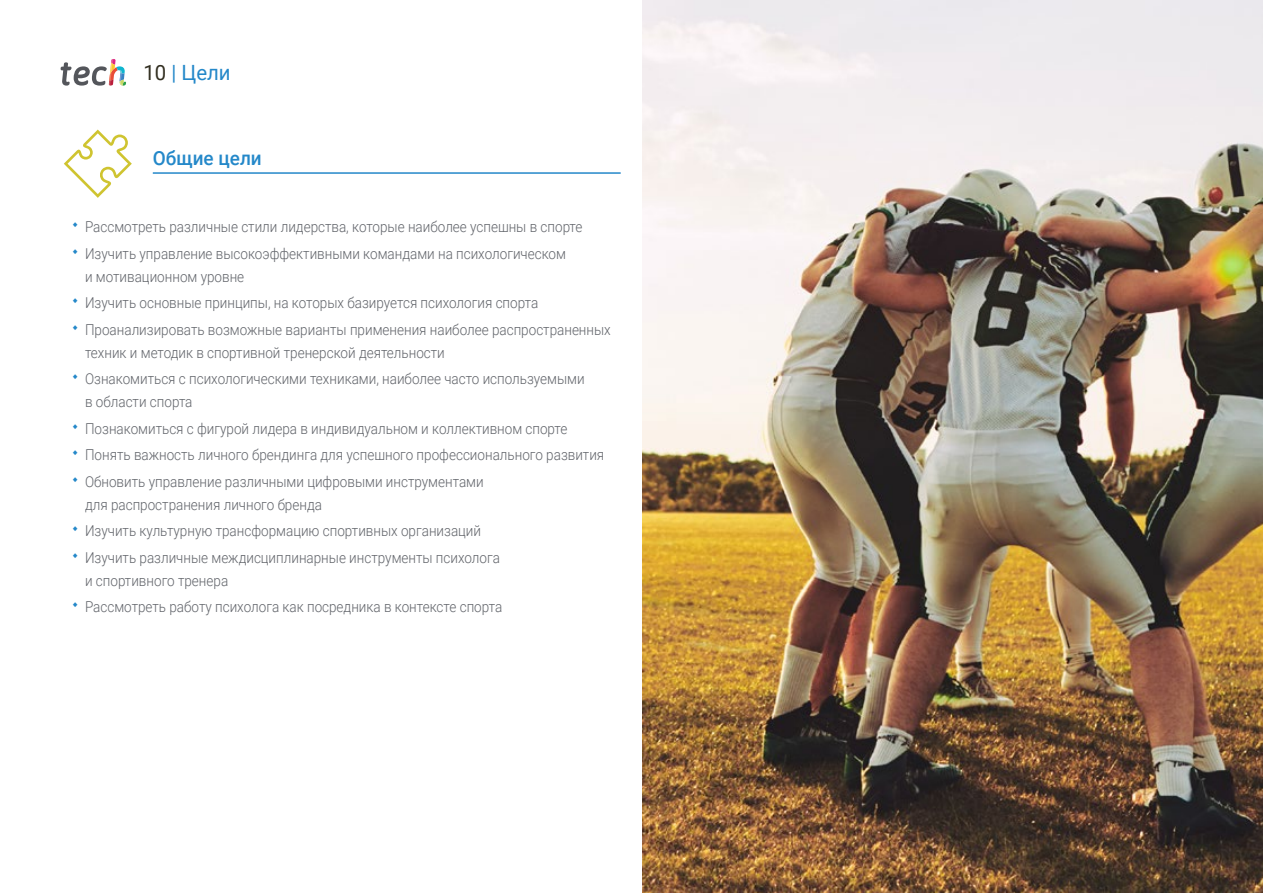
<style>
.page{position:relative;width:1263px;height:893px;background:#fff}
.page>*{position:absolute;margin:0;border:0;box-sizing:border-box;transform-origin:0 0}
.t1{font:21px "Roboto";color:#2488c9}
.t2{font:500 19.5px "Roboto";color:#2488c9}
.t3{font:300 15px/26.7px "Roboto";color:#61646a;scale:.9 1}
.s1{color:#312e20}
</style>
<div class="page">
<hr style="left:153px;top:173px;width:468px;height:1px;background:#2488c9">
<svg style="left:64px;top:130px;width:68px;height:68px"></svg>
<svg style="left:61px;top:59px;width:65px;height:27px"></svg>
<img style="left:642px;top:0;width:621px;height:893px">
<h1 class="t1" style="left:144px;top:57px;width:89px"><span class="s1">10</span> | Цели</h1>
<h2 class="t2" style="left:153px;top:144px;width:110px">Общие цели</h2>
<p class="t3" style="left:85px;top:213px;width:554px">Рассмотреть различные стили лидерства, которые наиболее успешны в спорте<br>Изучить управление высокоэффективными командами на психологическом</p>
<p class="t3" style="left:85px;top:262px;width:586px">и мотивационном уровне<br>Изучить основные принципы, на которых базируется психология спорта<br>Проанализировать возможные варианты применения наиболее распространенных</p>
<p class="t3" style="left:85px;top:338px;width:557px">техник и методик в спортивной тренерской деятельности<br>Ознакомиться с психологическими техниками, наиболее часто используемыми</p>
<p class="t3" style="left:85px;top:388px;width:578px">в области спорта<br>Познакомиться с фигурой лидера в индивидуальном и коллективном спорте Понять важность личного брендинга для успешного профессионального развития Обновить управление различными цифровыми инструментами</p>
<p class="t3" style="left:85px;top:490px;width:463px">для распространения личного бренда<br>Изучить культурную трансформацию спортивных организаций<br>Изучить различные междисциплинарные инструменты психолога</p>
<p class="t3" style="left:85px;top:566px;width:465px">и спортивного тренера<br>Рассмотреть работу психолога как посредника в контексте спорта</p>
</div>
